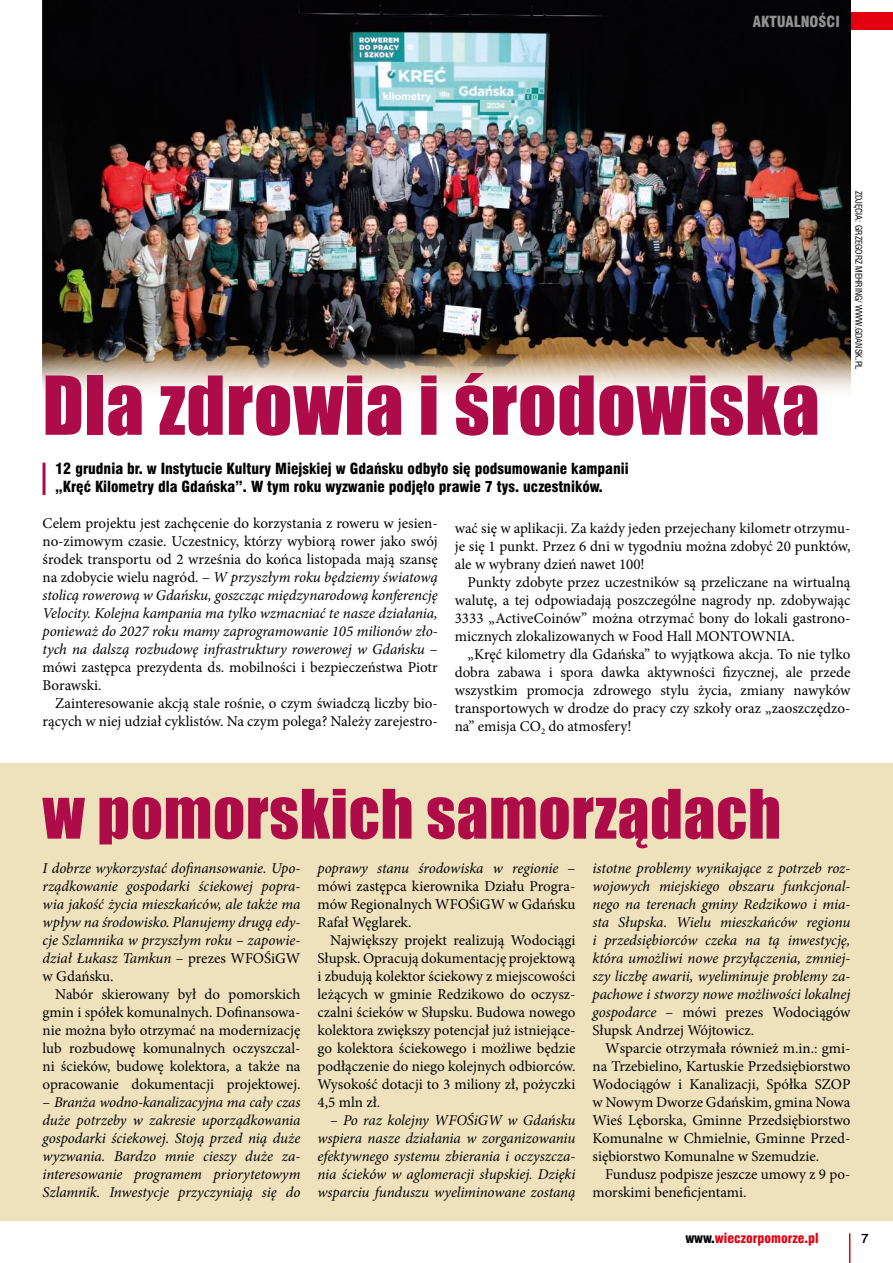
<style>
.page{position:relative;width:893px;height:1263px;background:#fff}
.page>*{position:absolute;margin:0;border:0;box-sizing:border-box;transform-origin:0 0}
.t1{font:75px "Impact";letter-spacing:.01em;color:#ae0b49}
.t2{font:63px "Impact";letter-spacing:.01em;color:#ae0b49}
.t3{font:15px/18px "Minion Pro";color:#000;text-align:justify}
.t4{font:italic 15px/18px "Minion Pro";letter-spacing:-.005em;color:#000;text-align:justify}
.t5{font:15px/18px "Swis 721 Blk Cn EU Normal";color:#000}
.t6{font:15px "Swis 721 Blk Cn EU Normal";color:#929292}
.t7{font:13.5px "Swis 721 Blk Cn EU Normal";color:#e3000f}
.t8{font:13.5px "Swis 721 Md EU Normal";color:#000}
.t9{font:9px "Swis 721 Cn EU Normal";color:#000}
.s1{font-style:italic}
.s2{font-style:normal}
.s3{color:#000}
</style>
<div class="page">
<hr style="left:849px;top:1233px;width:1px;height:30px;background:#e3000f">
<div style="left:850px;top:13px;width:43px;height:17px;background:#e3000f"></div>
<div style="left:0;top:763px;width:893px;height:457px;background:#eee2bd"></div>
<img style="left:43px;top:0;width:807px;height:391px">
<hr style="left:43px;top:463px;width:3px;height:32px;background:#ae0b49">
<p class="t6" style="left:753px;top:12px;width:87px">aktualności</p>
<h1 class="t1" style="left:43px;top:347px;width:779px">Dla zdrowia i środowiska</h1>
<p class="t5" style="left:55px;top:460px;width:575px">12 grudnia br. w Instytucie Kultury Miejskiej w Gdańsku odbyło się podsumowanie kampanii „Kręć Kilometry dla Gdańska”. W tym roku wyzwanie podjęło prawie 7 tys. uczestników.</p>
<p class="t9" style="left:865px;top:191px;width:180px;rotate:90deg">Zdjęcia: Grzegorz Mehring/ www.gdansk.pl</p>
<p class="t3" style="left:43px;top:515px;width:397px">Celem projektu jest zachęcenie do korzystania z roweru w jesien&shy;no-zimowym czasie. Uczestnicy, którzy wybiorą rower jako swój środek transportu od 2 września do końca listopada mają szansę na zdobycie wielu nagród. – <span class="s1">W przyszłym roku będziemy światową stolicą rowerową w Gdańsku, goszcząc międzynarodową konferencję Velocity. Kolejna kampania ma tylko wzmacniać te nasze działania, ponieważ do 2027 roku mamy zaprogramowanie 105 milionów zło&shy;tych na dalszą rozbudowę infrastruktury rowerowej w Gdańsku</span> – mówi zastępca prezydenta ds. mobilności i bezpieczeństwa Piotr Borawski.</p>
<p class="t3" style="left:43px;top:695px;width:397px;text-align:right">Zainteresowanie akcją stale rośnie, o czym świadczą liczby bio&shy;rących w niej udział cyklistów. Na czym polega? Należy zarejestro-</p>
<p class="t3" style="left:455px;top:519px;width:397px">wać się w aplikacji. Za każdy jeden przejechany kilometr otrzymu&shy;je się 1 punkt. Przez 6 dni w tygodniu można zdobyć 20 punktów, ale w wybrany dzień nawet 100!</p>
<p class="t3" style="left:455px;top:573px;width:397px;text-indent:13px">Punkty zdobyte przez uczestników są przeliczane na wirtualną walutę, a tej odpowiadają poszczególne nagrody np. zdobywając 3333 „ActiveCoinów” można otrzymać bony do lokali gastrono&shy;micznych zlokalizowanych w Food Hall MONTOWNIA.</p>
<p class="t3" style="left:455px;top:645px;width:397px;text-indent:13px">„Kręć kilometry dla Gdańska” to wyjątkowa akcja. To nie tylko dobra zabawa i spora dawka aktywności fizycznej, ale przede wszystkim promocja zdrowego stylu życia, zmiany nawyków transportowych w drodze do pracy czy szkoły oraz „zaoszczędzo&shy;na” emisja CO<sub>2</sub> do atmosfery!</p>
<h2 class="t2" style="left:43px;top:765px;width:740px">w pomorskich samorządach</h2>
<p class="t4" style="left:43px;top:859px;width:259px">I dobrze wykorzystać dofinansowanie. Upo&shy;rządkowanie gospodarki ściekowej popra&shy;wia jakość życia mieszkańców, ale także ma wpływ na środowisko. Planujemy drugą edy&shy;cje Szlamnika w przyszłym roku – zapowie&shy;dział Łukasz Tamkun <span class="s2">– prezes WFOŚiGW w Gdańsku.</span></p>
<p class="t3" style="left:43px;top:985px;width:259px;text-indent:13px">Nabór skierowany był do pomorskich gmin i spółek komunalnych. Dofinansowa&shy;nie można było otrzymać na modernizację lub rozbudowę komunalnych oczyszczal&shy;ni ścieków, budowę kolektora, a także na opracowanie dokumentacji projektowej.</p>
<p class="t4" style="left:43px;top:1093px;width:259px"><span class="s2">–</span> Branża wodno-kanalizacyjna ma cały czas duże potrzeby w zakresie uporządkowania gospodarki ściekowej. Stoją przed nią duże wyzwania. Bardzo mnie cieszy duże za&shy;interesowanie programem priorytetowym Szlamnik. Inwestycje przyczyniają się do</p>
<p class="t3" style="left:317px;top:859px;width:259px"><span class="s1">poprawy stanu środowiska w regionie</span> – mówi zastępca kierownika Działu Progra&shy;mów Regionalnych WFOŚiGW w Gdańsku Rafał Węglarek.</p>
<p class="t3" style="left:317px;top:931px;width:259px;text-indent:13px">Największy projekt realizują Wodociągi Słupsk. Opracują dokumentację projektową i zbudują kolektor ściekowy z miejscowości leżących w gminie Redzikowo do oczysz&shy;czalni ścieków w Słupsku. Budowa nowego kolektora zwiększy potencjał już istniejące&shy;go kolektora ściekowego i możliwe będzie podłączenie do niego kolejnych odbiorców.<br>Wysokość dotacji to 3 miliony zł, pożyczki 4,5 mln zł.</p>
<p class="t4" style="left:317px;top:1111px;width:259px;text-indent:13px">– Po raz kolejny WFOŚiGW w Gdańsku wspiera nasze działania w zorganizowaniu efektywnego systemu zbierania i oczyszcza&shy;nia ścieków w aglomeracji słupskiej. Dzięki wsparciu funduszu wyeliminowane zostaną</p>
<p class="t4" style="left:592px;top:859px;width:259px">istotne problemy wynikające z potrzeb roz&shy;wojowych miejskiego obszaru funkcjonal&shy;nego na terenach gminy Redzikowo i mia&shy;sta Słupska. Wielu mieszkańców regionu i przedsiębiorców czeka na tą inwestycję, która umożliwi nowe przyłączenia, zmniej&shy;szy liczbę awarii, wyeliminuje problemy za&shy;pachowe i stworzy nowe możliwości lokalnej gospodarce <span class="s2">– mówi prezes Wodociągów Słupsk Andrzej Wójtowicz.</span></p>
<p class="t3" style="left:592px;top:1039px;width:259px;text-indent:13px">Wsparcie otrzymała również m.in.: gmi&shy;na Trzebielino, Kartuskie Przedsiębiorstwo Wodociągów i Kanalizacji, Spółka SZOP w Nowym Dworze Gdańskim, gmina Nowa Wieś Lęborska, Gminne Przedsiębiorstwo Komunalne w Chmielnie, Gminne Przed&shy;siębiorstwo Komunalne w Szemudzie.</p>
<p class="t3" style="left:592px;top:1165px;width:259px;text-indent:13px">Fundusz podpisze jeszcze umowy z 9 po&shy;morskimi beneficjentami.</p>
<p class="t7" style="left:685px;top:1230px;width:135px"><span class="s3">www.</span>wieczorpomorze.pl</p>
<p class="t8" style="left:861px;top:1230px;width:9px">7</p>
</div>
